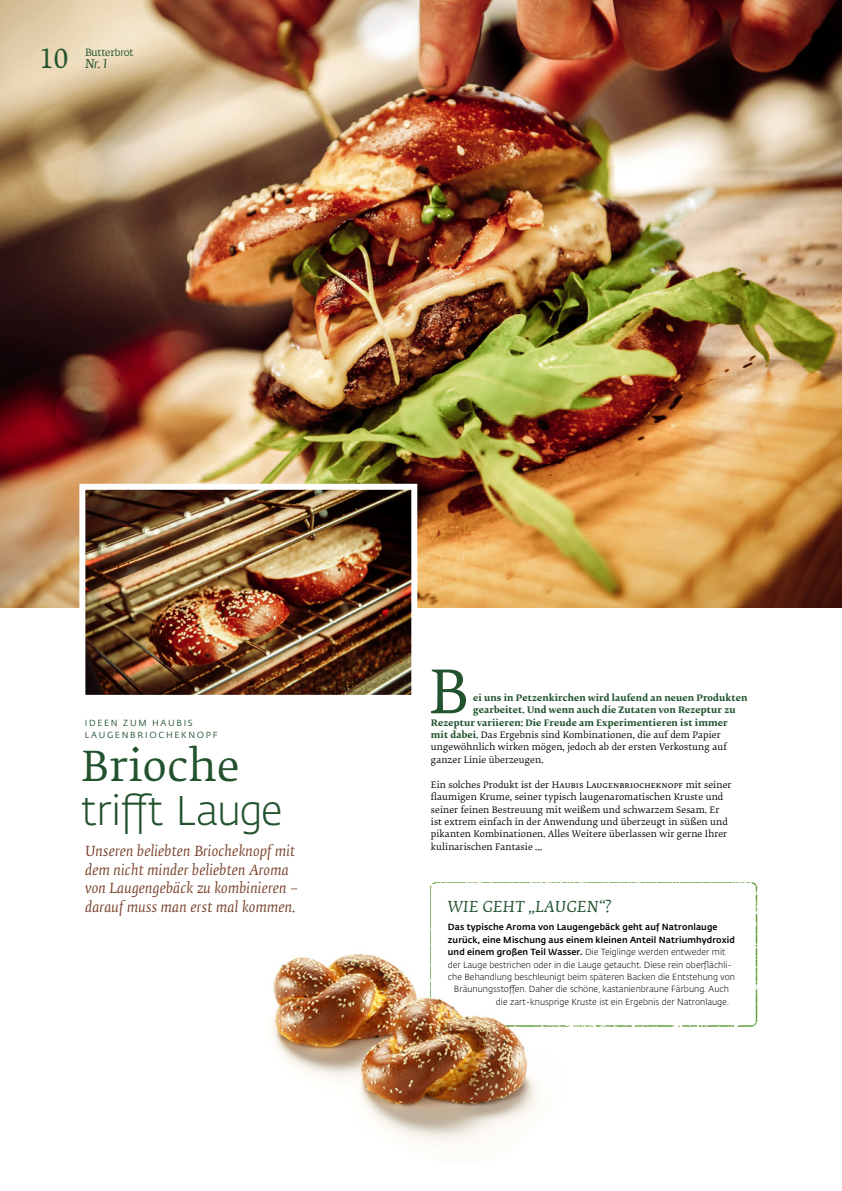
<style>
.page{position:relative;width:842px;height:1191px;background:#fff}
.page>*{position:absolute;margin:0;border:0;box-sizing:border-box;transform-origin:0 0}
.t1{font:59.3px "Fedra Serif B Pro";color:#22522e}
.t2{font:300 41px "Fedra Sans Pro";color:#22522e}
.t3{font:41px "Fedra Serif B Pro";color:#22522e}
.t4{font:italic 15px "Fedra Serif B Pro";letter-spacing:.04em;color:#22522e}
.t5{font:italic 13.8px/18.6px "Fedra Serif B Pro";letter-spacing:.015em;color:#7c4630}
.t6{font:italic 12px "Fedra Serif B Pro";color:#22522e}
.t7{font:10px "Fedra Serif B Pro";letter-spacing:-.035em;color:#22522e}
.t8{font:8.8px/12.4px "Fedra Serif B Pro";letter-spacing:.015em;color:#000}
.t9{font:300 8.8px "Fedra Sans Pro";color:#000}
.t10{font:700 8.8px "Fedra Serif B Pro";letter-spacing:.015em;color:#22522e}
.t11{font:500 8.8px "Fedra Sans Pro";letter-spacing:.015em;color:#000}
.t12{font:8.8px/12.4px "Fedra Sans Pro";letter-spacing:.19em;color:#22522e}
.s1{font-family:"Fedra Sans Pro"}
.s2{font-style:normal;font-size:26px}
.s3{font-weight:700;color:#22522e}
.s4{font-weight:500}
</style>
<div class="page">
<img style="left:0;top:0;width:842px;height:608px">
<img style="left:76px;top:481px;width:344px;height:214px">
<img style="left:629px;top:882px;width:129px;height:145px">
<img style="left:271px;top:882px;width:358px;height:264px">
<img style="left:274px;top:954px;width:119px;height:146px">
<p class="t7" style="left:85px;top:46px;width:50px">Butter <span class="s1">brot</span></p>
<h3 class="t6" style="left:41px;top:57px;width:68px"><span class="s2">10</span> Nr. 1</h3>
<p class="t12" style="left:85px;top:716px;width:135px">IDEEN ZUM HAUBIS<br>LAUGENBRIOCHEKNOPF</p>
<h2 class="t3" style="left:81px;top:743px;width:160px">Brioche</h2>
<h2 class="t2" style="left:81px;top:783px;width:203px">trifft Lauge</h2>
<h3 class="t5" style="left:85px;top:842px;width:215px">Unseren beliebten Briocheknopf mit dem nicht minder beliebten Aroma von Laugengebäck zu kombinieren – darauf muss man erst mal kommen.</h3>
<h1 class="t1" style="left:429px;top:658px;width:42px">B</h1>
<p class="t10" style="left:473px;top:692px;width:276px">ei uns in Petzenkirchen wird laufend an neuen Produkten</p>
<p class="t10" style="left:473px;top:705px;width:264px">gearbeitet. Und wenn auch die Zutaten von Rezeptur zu</p>
<p class="t10" style="left:431px;top:717px;width:298px">Rezeptur variieren: Die Freude am Experimentieren ist immer</p>
<p class="t8" style="left:431px;top:729px;width:291px"><span class="s3">mit dabei.</span> Das Ergebnis sind Kombinationen, die auf dem Papier</p>
<p class="t8" style="left:431px;top:741px;width:298px">ungewöhnlich wirken mögen, jedoch ab der ersten Verkostung auf</p>
<p class="t8" style="left:431px;top:753px;width:114px">ganzer Linie überzeugen.</p>
<p class="t8" style="left:431px;top:778px;width:302px">Ein solches Produkt ist der Haubis Laugenbriocheknopf mit seiner flaumigen Krume, seiner typisch laugenaromatischen Kruste und seiner feinen Bestreuung mit weißem und schwarzem Sesam. Er ist extrem einfach in der Anwendung und überzeugt in süßen und pikanten Kombinationen. Alles Weitere überlassen wir gerne Ihrer kulinarischen Fantasie ...</p>
<h3 class="t4" style="left:448px;top:897px;width:165px">WIE GEHT „LAUGEN“?</h3>
<p class="t11" style="left:448px;top:920px;width:271px">Das typische Aroma von Laugengebäck geht auf Natronlauge</p>
<p class="t11" style="left:448px;top:933px;width:289px">zurück, eine Mischung aus einem kleinen Anteil Natriumhydroxid</p>
<p class="t9" style="left:448px;top:946px;width:279px"><span class="s4">und einem großen Teil Wasser.</span> Die Teiglinge werden entweder mit</p>
<p class="t9" style="left:448px;top:958px;width:286px">der Lauge bestrichen oder in die Lauge getaucht. Diese rein oberflächli-</p>
<p class="t9" style="left:448px;top:971px;width:289px">che Behandlung beschleunigt beim späteren Backen die Entstehung von</p>
<p class="t9" style="left:454px;top:983px;width:277px">Bräunungsstoffen. Daher die schöne, kastanienbraune Färbung. Auch</p>
<p class="t9" style="left:496px;top:995px;width:234px">die zart- knusprige Kruste ist ein Ergebnis der Natronlauge.</p>
</div>
